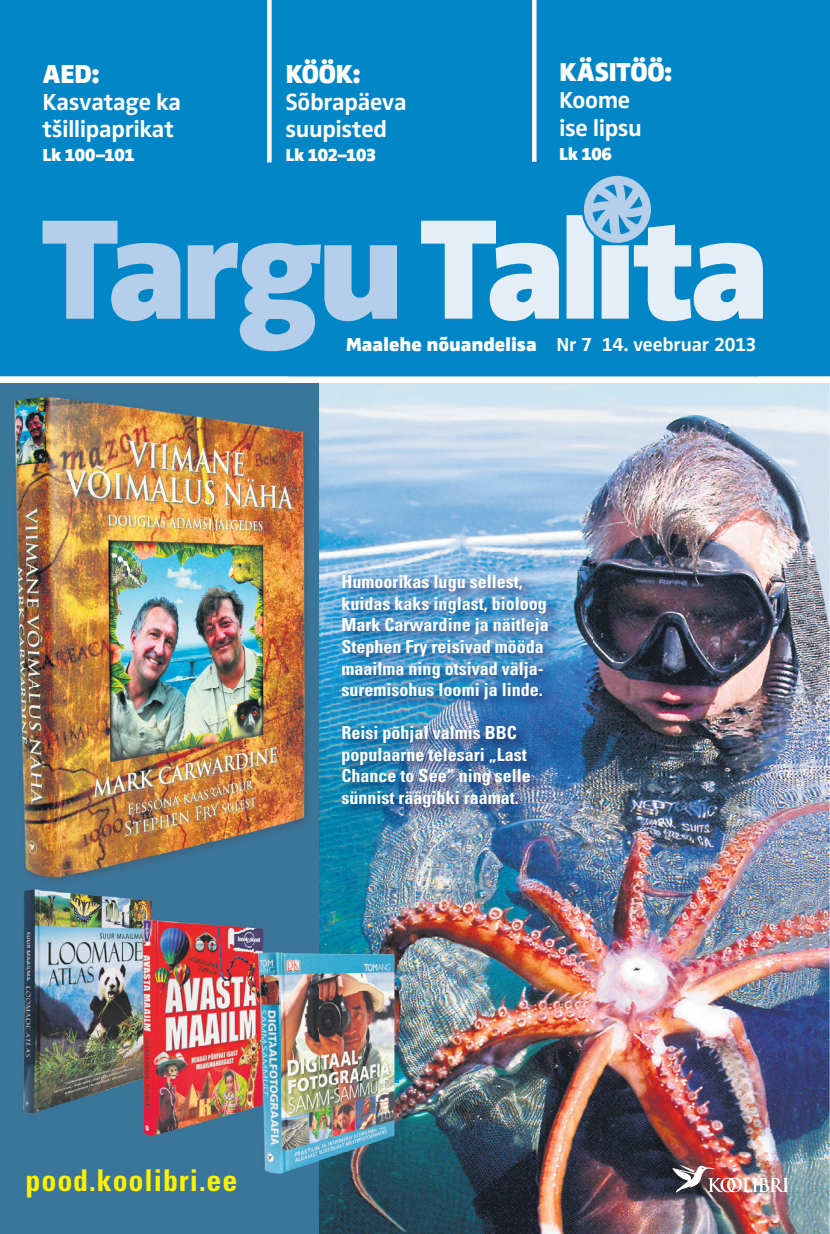
<style>
.page{position:relative;width:830px;height:1234px;background:#fff}
.page>*{position:absolute;margin:0;border:0;box-sizing:border-box;transform-origin:0 0}
.t1{font:700 condensed 30px "Univers";letter-spacing:.03em;color:#fcf004}
.t2{font:900 27px "Zwo Pro";letter-spacing:-.02em;color:#fff}
.t3{font:700 24px/27px "Zwo Pro";letter-spacing:-.015em;color:#fff}
.t4{font:900 19.5px "Zwo Pro";letter-spacing:-.005em;color:#fff}
.t5{font:700 condensed 18px/21.6px "Univers";color:#fff}
.t6{font:900 18px "Zwo Pro";letter-spacing:-.02em;color:#fff}
.s1{font-weight:700}
</style>
<div class="page">
<div style="left:0;top:0;width:829px;height:376px;background:#0386c8"></div>
<div style="left:289px;top:333px;width:468px;height:42px;background:#0386c8"></div>
<div style="left:288px;top:332px;width:470px;height:44px;border:2px solid #0386c8"></div>
<svg style="left:43px;top:221px;width:354px;height:130px;background:#53a7d7"></svg>
<svg style="left:421px;top:176px;width:341px;height:145px;background:#6bb4dd"></svg>
<div style="left:285px;top:61px;width:210px;height:123px;background:#0386c8"></div>
<div style="left:531px;top:0;width:5px;height:162px;background:#fff"></div>
<svg style="left:267px;top:0;width:4px;height:162px"></svg>
<div style="left:0;top:384px;width:322px;height:849px;background:#3a759b"></div>
<img style="left:319px;top:384px;width:510px;height:849px">
<img style="left:340px;top:571px;width:252px;height:273px">
<img style="left:23px;top:889px;width:129px;height:225px">
<img style="left:143px;top:921px;width:121px;height:216px">
<img style="left:123px;top:905px;width:40px;height:210px">
<img style="left:280px;top:945px;width:118px;height:184px">
<img style="left:264px;top:1129px;width:134px;height:46px">
<img style="left:252px;top:945px;width:28px;height:196px">
<img style="left:672px;top:1164px;width:116px;height:28px">
<img style="left:14px;top:396px;width:294px;height:486px">
<h2 class="t2" style="left:43px;top:57px;width:58px">AED:</h2>
<h3 class="t3" style="left:43px;top:88px;width:140px">Kasvatage ka tšillipaprikat</h3>
<p class="t6" style="left:43px;top:144px;width:94px">Lk 100–101</p>
<h2 class="t2" style="left:285px;top:57px;width:76px">KÖÖK:</h2>
<h3 class="t3" style="left:285px;top:88px;width:123px">Sõbrapäeva suupisted</h3>
<p class="t6" style="left:285px;top:144px;width:92px">Lk 102–103</p>
<h2 class="t2" style="left:558px;top:56px;width:114px">KÄSITÖÖ:</h2>
<h3 class="t3" style="left:558px;top:87px;width:84px">Koome ise lipsu</h3>
<p class="t6" style="left:558px;top:143px;width:54px">Lk 106</p>
<p class="t4" style="left:345px;top:333px;width:412px">Maalehe nõuandelisa <span class="s1">Nr 7 14. veebruar 2013</span></p>
<p class="t5" style="left:341px;top:570px;width:208px">Humoorikas lugu sellest, kuidas kaks inglast, bioloog<br>Mark Carwardine ja näitleja<br>Stephen Fry reisivad mööda maailma ning otsivad välja&shy;suremisohus loomi ja linde.</p>
<p class="t5" style="left:341px;top:721px;width:190px">Reisi põhjal valmis BBC populaarne telesari „Last<br>Chance to See” ning selle sünnist räägibki raamat.</p>
<h1 class="t1" style="left:26px;top:1161px;width:213px">pood.koolibri.ee</h1>
</div>
